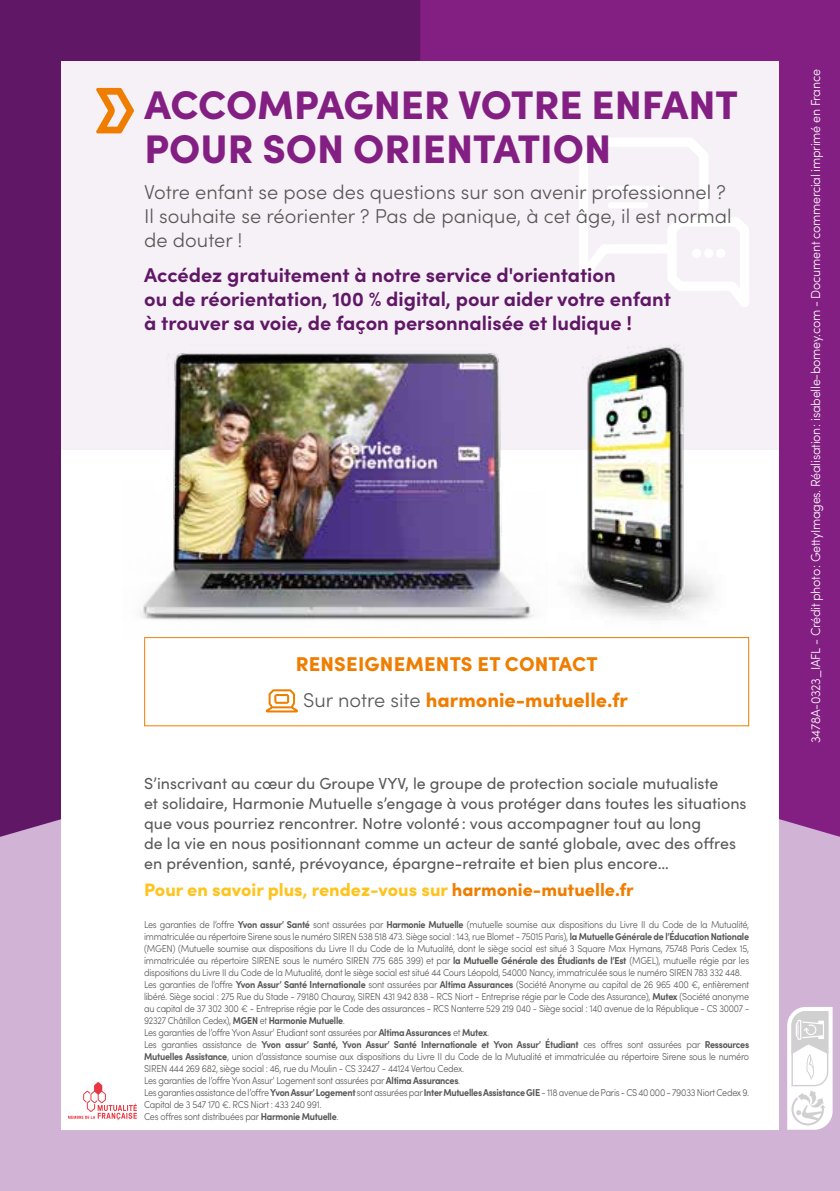
<style>
.page{position:relative;width:840px;height:1191px;background:#fff}
.page>*{position:absolute;margin:0;border:0;box-sizing:border-box;transform-origin:0 0}
.t1{font:900 40px/44px "Sofia Pro";color:#831f82}
.t2{font:700 20px/24px "Sofia Pro";color:#601766}
.t3{font:300 20px/24px "Sofia Pro";color:#575756}
.t4{font:900 20px/35.4px "Sofia Pro";color:#ef7d00}
.t5{font:900 18px "Sofia Pro";color:#fdc41f}
.t6{font:16px/20px "Sofia Pro";color:#575756}
.t7{font:300 13px "Sofia Pro";letter-spacing:-.02em;color:#fff;scale:.96 1}
.t8{font:300 10px/12px "Sofia Pro";letter-spacing:-.03em;color:#575756;scale:.9 1}
.s1{font-weight:300;color:#575756}
.s2{color:#ef7d00}
.s3{font-weight:700}
</style>
<div class="page">
<div style="left:0;top:696px;width:839px;height:495px;background:#d1b3d6"></div>
<div style="left:0;top:0;width:420px;height:837px;background:#601766"></div>
<div style="left:420px;top:0;width:419px;height:837px;background:#831f82"></div>
<div style="left:61px;top:61px;width:717px;height:1068px;background:#fff"></div>
<div style="left:61px;top:61px;width:717px;height:389px;background:#f6f1f7"></div>
<svg style="left:579px;top:138px;width:170px;height:169px"></svg>
<svg style="left:68px;top:1082px;width:69px;height:38px"></svg>
<svg style="left:96px;top:88px;width:38px;height:45px"></svg>
<svg style="left:265px;top:689px;width:33px;height:23px"></svg>
<svg style="left:787px;top:1007px;width:45px;height:122px;background:#eeedee"></svg>
<img style="left:140px;top:353px;width:406px;height:288px">
<img style="left:513px;top:345px;width:199px;height:291px">
<h1 class="t1" style="left:144px;top:79px;width:595px">ACCOMPAGNER VOTRE ENFANT<br>POUR SON ORIENTATION</h1>
<h2 class="t3" style="left:144px;top:178px;width:588px">Votre enfant se pose des questions sur son avenir professionnel ?<br>Il souhaite se réorienter ? Pas de panique, à cet âge, il est normal de douter !</h2>
<h2 class="t2" style="left:144px;top:261px;width:528px">Accédez gratuitement à notre service d'orientation<br>ou de réorientation, 100 % digital, pour aider votre enfant à trouver sa voie, de façon personnalisée et ludique !</h2>
<h2 class="t4" style="left:303px;top:645px;width:326px;text-indent:-8px">RENSEIGNEMENTS ET CONTACT<br><span class="s1">Sur notre site</span> harmonie-mutuelle.fr</h2>
<p class="t6" style="left:144px;top:772px;width:603px">S’inscrivant au cœur du Groupe VYV, le groupe de protection sociale mutualiste<br>et solidaire, Harmonie Mutuelle s’engage à vous protéger dans toutes les situations que vous pourriez rencontrer. Notre volonté: vous accompagner tout au long<br>de la vie en nous positionnant comme un acteur de santé globale, avec des offres en prévention, santé, prévoyance, épargne-retraite et bien plus encore…</p>
<h3 class="t5" style="left:144px;top:875px;width:491px">Pour en savoir plus, rendez-vous sur <span class="s2">harmonie-mutuelle.fr</span></h3>
<p class="t8" style="left:144px;top:917px;width:673px">Les garanties de l’offre <span class="s3">Yvon assur’ Santé</span> sont assurées par <span class="s3">Harmonie Mutuelle</span> (mutuelle soumise aux dispositions du Livre II du Code de la Mutualité, immatriculée au répertoire Sirene sous le numéro SIREN 538 518 473. Siège social : 143, rue Blomet - 75015 Paris), <span class="s3">la Mutuelle Générale de l’Éducation Nationale </span>(MGEN) (Mutuelle soumise aux dispositions du Livre II du Code de la Mutualité, dont le siège social est situé 3 Square Max Hymans, 75748 Paris Cedex 15, immatriculée au répertoire SIRENE sous le numéro SIREN 775 685 399) et par <span class="s3">la Mutuelle Générale des Étudiants de l’Est</span> (MGEL), mutuelle régie par les dispositions du Livre II du Code de la Mutualité, dont le siège social est situé 44 Cours Léopold, 54000 Nancy, immatriculée sous le numéro SIREN 783 332 448.<br>Les garanties de l’offre <span class="s3">Yvon Assur’ Santé Internationale</span> sont assurées par <span class="s3">Altima Assurances</span> (Société Anonyme au capital de 26 965 400 €, entièrement libéré. Siège social : 275 Rue du Stade - 79180 Chauray, SIREN 431 942 838 - RCS Niort - Entreprise régie par le Code des Assurance), <span class="s3">Mutex</span> (Société anonyme au capital de 37 302 300 € - Entreprise régie par le Code des assurances - RCS Nanterre 529 219 040 - Siège social : 140 avenue de la République - CS 30007 - 92327 Châtillon Cedex), <span class="s3">MGEN</span> et <span class="s3">Harmonie Mutuelle</span>.<br>Les garanties de l’offre Yvon Assur’ Etudiant sont assurées par <span class="s3">Altima Assurances</span> et <span class="s3">Mutex</span>.<br>Les garanties assistance de <span class="s3">Yvon assur’ Santé, Yvon Assur’ Santé Internationale et Yvon Assur’ Étudiant</span> ces offres sont assurées par <span class="s3">Ressources Mutuelles Assistance</span>, union d’assistance soumise aux dispositions du Livre II du Code de la Mutualité et immatriculée au répertoire Sirene sous le numéro SIREN 444 269 682, siège social : 46, rue du Moulin - CS 32427 - 44124 Vertou Cedex.<br>Les garanties de l’offre Yvon Assur’ Logement sont assurées par <span class="s3">Altima Assurances</span>.<br>Les garanties assistance de l’offre <span class="s3">Yvon Assur’ Logement</span> sont assurées par <span class="s3">Inter Mutuelles Assistance GIE</span> - 118 avenue de Paris - CS 40 000 - 79033 Niort Cedex 9.<br>Capital de 3 547 170 €. RCS Niort : 433 240 991.<br>Ces offres sont distribuées par <span class="s3">Harmonie Mutuelle</span>.</p>
<h3 class="t7" style="left:805px;top:743px;width:703px;rotate:-90deg">3478A-0323_IAFL - Crédit photo: GettyImages. Réalisation: isabelle-bomey.com - Document commercial imprimé en France</h3>
</div>
